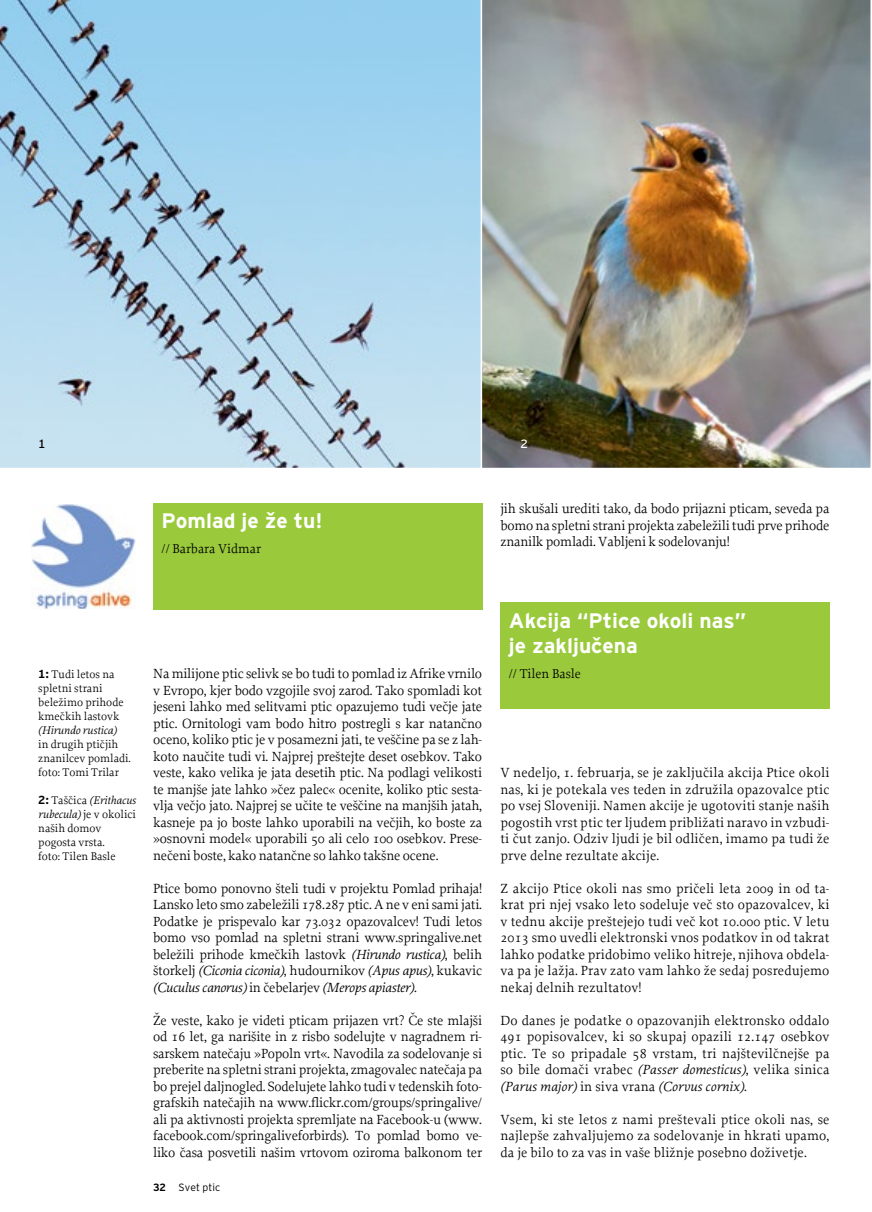
<style>
.page{position:relative;width:872px;height:1212px;background:#fff}
.page>*{position:absolute;margin:0;border:0;box-sizing:border-box;transform-origin:0 0}
.t1{font:700 21px/25.2px "Interstate Bold Mono CE";color:#fff}
.t2{font:13.95px/16.5px "Proforma";color:#000;text-align:justify}
.t3{font:italic 13.95px "Proforma Book Italic CE";letter-spacing:-.015em;color:#000}
.t4{font:italic 13.95px "Proforma Book Italic CE";letter-spacing:.01em;color:#000}
.t5{font:13.5px "Proforma";color:#000}
.t6{font:500 12px "Interstate Regular Mono CE";color:#000}
.t7{font:500 12px "Interstate Regular Mono CE";color:#fff}
.t8{font:11.7px/14.1px "Proforma";color:#000}
.t9{font:italic 11.7px "Proforma Book Italic CE";color:#000}
.t10{font:300 10.5px "Interstate Light Mono CE";color:#000}
.s1{font-family:"Interstate Bold Mono CE";font-weight:700}
.s2{font-family:"Interstate Bold Mono CE";font-weight:700;font-style:normal}
.s3{font-family:"Proforma";font-style:normal}
.s4{font-family:"Proforma Book Italic CE";font-style:italic}
</style>
<div class="page">
<img style="left:482px;top:0;width:389px;height:468px">
<svg style="left:0;top:0;width:481px;height:468px;background:#a6cee5"></svg>
<div style="left:153px;top:503px;width:329px;height:106px;background:#9aca3c"></div>
<img style="left:33px;top:505px;width:101px;height:103px">
<div style="left:500px;top:602px;width:329px;height:106px;background:#9aca3c"></div>
<p class="t6" style="left:38px;top:437px;width:9px">1</p>
<h1 class="t1" style="left:162px;top:508px;width:162px">Pomlad je že tu!</h1>
<p class="t5" style="left:162px;top:541px;width:101px">// Barbara Vidmar</p>
<p class="t7" style="left:520px;top:437px;width:9px">2</p>
<p class="t2" style="left:500px;top:500px;width:330px">jih skušali urediti tako, da bodo prijazni pticam, seveda pa bomo na spletni strani projekta zabeležili tudi prve prihode znanilk pomladi. Vabljeni k sodelovanju!</p>
<p class="t8" style="left:38px;top:667px;width:87px"><span class="s1">1:</span> Tudi letos na spletni strani beležimo prihode kmečkih lastovk</p>
<p class="t9" style="left:38px;top:723px;width:80px">(Hirundo rustica)</p>
<p class="t8" style="left:38px;top:737px;width:94px">in drugih ptičjih znanilcev pomladi. foto: Tomi Trilar</p>
<p class="t9" style="left:38px;top:793px;width:99px"><span class="s2">2:</span> <span class="s3">Taščica</span> (Erithacus</p>
<p class="t8" style="left:38px;top:807px;width:99px"><span class="s4">rubecula)</span> je v okolici naših domov pogosta vrsta.<br>foto: Tilen Basle</p>
<p class="t2" style="left:153px;top:665px;width:330px">Na milijone ptic selivk se bo tudi to pomlad iz Afrike vrnilo v Evropo, kjer bodo vzgojile svoj zarod. Tako spomladi kot jeseni lahko med selitvami ptic opazujemo tudi večje jate ptic. Ornitologi vam bodo hitro postregli s kar natančno oceno, koliko ptic je v posamezni jati, te veščine pa se z lah&shy;koto naučite tudi vi. Najprej preštejte deset osebkov. Tako veste, kako velika je jata desetih ptic. Na podlagi velikosti te manjše jate lahko »čez palec« ocenite, koliko ptic sesta&shy;vlja večjo jato. Najprej se učite te veščine na manjših jatah, kasneje pa jo boste lahko uporabili na večjih, ko boste za »osnovni model« uporabili 50 ali celo 100 osebkov. Prese&shy;nečeni boste, kako natančne so lahko takšne ocene.</p>
<p class="t2" style="left:153px;top:880px;width:330px">Ptice bomo ponovno šteli tudi v projektu Pomlad prihaja!<br>Lansko leto smo zabeležili 178.287 ptic. A ne v eni sami jati.<br>Podatke je prispevalo kar 73.032 opazovalcev! Tudi letos bomo vso pomlad na spletni strani www.springalive.net beležili prihode kmečkih lastovk <span class="s4">(Hirundo rustica)</span>, belih štorkelj <span class="s4">(Ciconia ciconia)</span>, hudournikov <span class="s4">(Apus apus)</span>, kukavic</p>
<p class="t3" style="left:153px;top:978px;width:265px">(Cuculus canorus) <span class="s3">in čebelarjev</span> (Merops apiaster)<span class="s3">.</span></p>
<p class="t2" style="left:153px;top:1012px;width:330px">Že veste, kako je videti pticam prijazen vrt? Če ste mlajši od 16 let, ga narišite in z risbo sodelujte v nagradnem ri&shy;sarskem natečaju »Popoln vrt«. Navodila za sodelovanje si preberite na spletni strani projekta, zmagovalec natečaja pa bo prejel daljnogled. Sodelujete lahko tudi v tedenskih foto&shy;grafskih natečajih na www.flickr.com/groups/springalive/ ali pa aktivnosti projekta spremljate na Facebook-u (www. facebook.com/springaliveforbirds). To pomlad bomo ve&shy;liko časa posvetili našim vrtovom oziroma balkonom ter</p>
<p class="t10" style="left:153px;top:1181px;width:69px"><span class="s1">32</span> Svet ptic</p>
<h1 class="t1" style="left:509px;top:607px;width:239px">Akcija “Ptice okoli nas” je zaključena</h1>
<p class="t5" style="left:509px;top:665px;width:73px">// Tilen Basle</p>
<p class="t2" style="left:500px;top:764px;width:330px">V nedeljo, 1. februarja, se je zaključila akcija Ptice okoli nas, ki je potekala ves teden in združila opazovalce ptic po vsej Sloveniji. Namen akcije je ugotoviti stanje naših pogostih vrst ptic ter ljudem približati naravo in vzbudi&shy;ti čut zanjo. Odziv ljudi je bil odličen, imamo pa tudi že prve delne rezultate akcije.</p>
<p class="t2" style="left:500px;top:880px;width:330px">Z akcijo Ptice okoli nas smo pričeli leta 2009 in od ta&shy;krat pri njej vsako leto sodeluje več sto opazovalcev, ki v tednu akcije preštejejo tudi več kot 10.000 ptic. V letu 2013 smo uvedli elektronski vnos podatkov in od takrat lahko podatke pridobimo veliko hitreje, njihova obdela&shy;va pa je lažja. Prav zato vam lahko že sedaj posredujemo nekaj delnih rezultatov!</p>
<p class="t2" style="left:500px;top:1012px;width:330px">Do danes je podatke o opazovanjih elektronsko oddalo 491 popisovalcev, ki so skupaj opazili 12.147 osebkov ptic. Te so pripadale 58 vrstam, tri najštevilčnejše pa so bile domači vrabec <span class="s4">(Passer domesticus)</span>, velika sinica</p>
<p class="t4" style="left:500px;top:1077px;width:248px">(Parus major) <span class="s3">in siva vrana</span> (Corvus cornix)<span class="s3">.</span></p>
<p class="t2" style="left:500px;top:1111px;width:330px">Vsem, ki ste letos z nami preštevali ptice okoli nas, se najlepše zahvaljujemo za sodelovanje in hkrati upamo, da je bilo to za vas in vaše bližnje posebno doživetje.</p>
</div>
